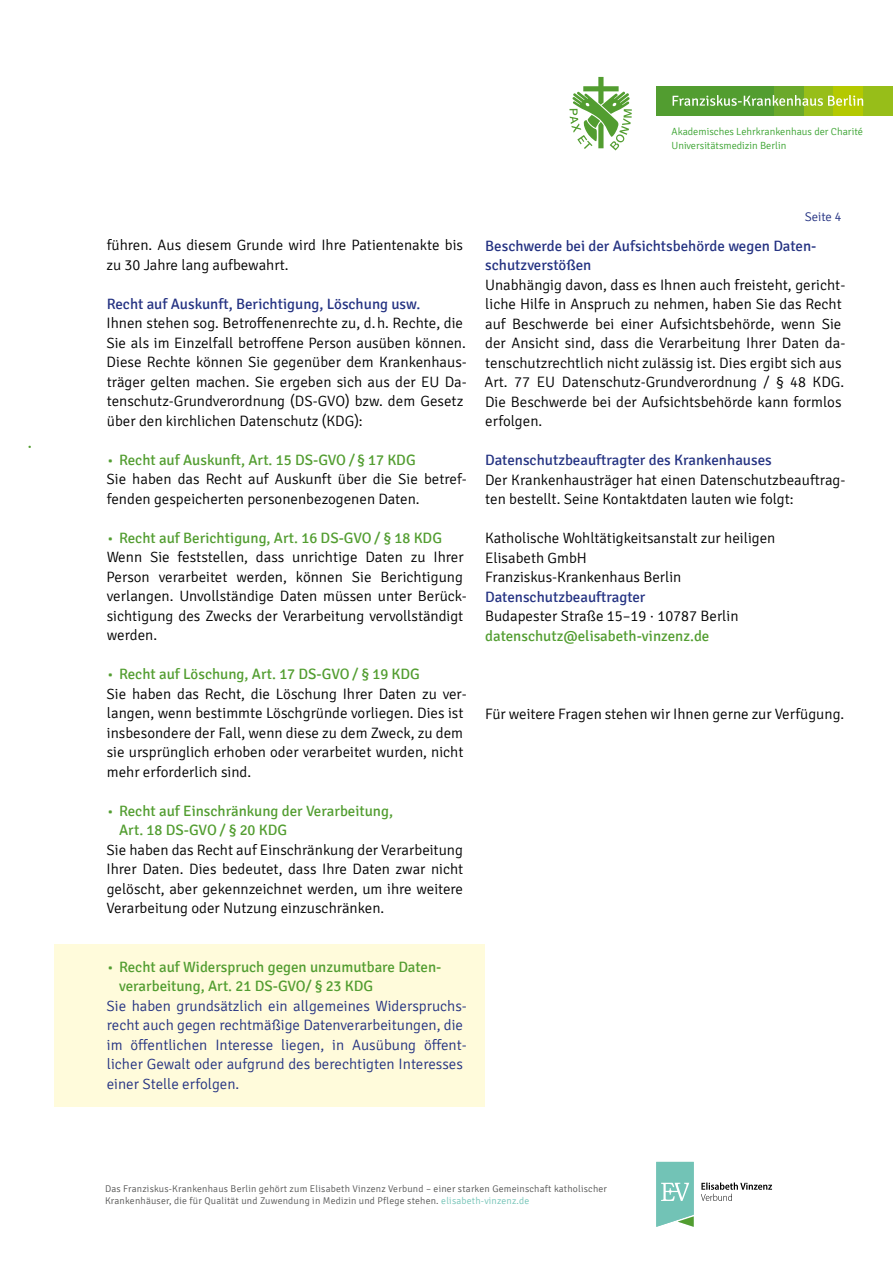
<style>
.page{position:relative;width:893px;height:1263px;background:#fff}
.page>*{position:absolute;margin:0;border:0;box-sizing:border-box;transform-origin:0 0}
.t1{font:300 18px "Interstate";color:#529d30}
.t2{font:300 15px/19.5px "Signika";color:#000}
.t3{font:300 15px/19.5px "Signika";color:#243282}
.t4{font:15px/19.5px "Signika";color:#529d30}
.t5{font:15px/19.5px "Signika";color:#243282}
.t6{font:300 12.75px "Signika";letter-spacing:-.005em;color:#243282}
.t7{font:300 10.35px/14px "Signika";color:#3ca432}
.t8{font:300 9.75px/12px "Signika";letter-spacing:.02em;color:#565655}
.s1{color:#529d30}
.s2{font-weight:400;color:#529d30}
.s3{font-weight:300}
.s4{color:#72c3b6}
</style>
<div class="page">
<div style="left:54px;top:944px;width:431px;height:162px;background:#fffbdb"></div>
<svg style="left:656px;top:1162px;width:38px;height:65px;background:#83c9bb"></svg>
<svg style="left:701px;top:1182px;width:71px;height:19px"></svg>
<div style="left:656px;top:86px;width:123px;height:30px;background:#529d30"></div>
<svg style="left:569px;top:77px;width:63px;height:73px"></svg>
<div style="left:774px;top:86px;width:30px;height:30px;background:#6ba92b"></div>
<div style="left:804px;top:86px;width:29px;height:30px;background:#97be19"></div>
<div style="left:833px;top:86px;width:30px;height:30px;background:#b4c900"></div>
<div style="left:863px;top:86px;width:30px;height:30px;background:#97be19"></div>
<svg style="left:673px;top:95px;width:190px;height:11px"></svg>
<p class="t1" style="left:14px;top:449px;width:6px;rotate:-90deg">.</p>
<p class="t7" style="left:671px;top:125px;width:193px">Akademisches Lehrkrankenhaus der Charité<br>Universitätsmedizin Berlin</p>
<p class="t2" style="left:106px;top:236px;width:358px">führen. Aus diesem Grunde wird Ihre Patientenakte bis zu 30 Jahre lang aufbewahrt.</p>
<p class="t5" style="left:107px;top:294px;width:315px">Recht auf Auskunft, Berichtigung, Löschung usw.</p>
<p class="t2" style="left:106px;top:314px;width:362px">Ihnen stehen sog. Betroffenenrechte zu, d.h. Rechte, die Sie als im Einzelfall betroffene Person ausüben können.<br>Diese Rechte können Sie gegenüber dem Krankenhaus&shy;träger gelten machen. Sie ergeben sich aus der EU Da&shy;tenschutz-Grundverordnung (DS-GVO) bzw. dem Gesetz über den kirchlichen Datenschutz (KDG):</p>
<p class="t2" style="left:106px;top:450px;width:362px"><span class="s1">•</span> <span class="s2">Recht auf Auskunft, Art. 15 DS-GVO / § 17 KDG<br></span>Sie haben das Recht auf Auskunft über die Sie betref&shy;fenden gespeicherten personenbezogenen Daten.</p>
<p class="t2" style="left:107px;top:528px;width:362px"><span class="s1">•</span> <span class="s2">Recht auf Berichtigung, Art. 16 DS-GVO / § 18 KDG </span>Wenn Sie feststellen, dass unrichtige Daten zu Ihrer Person verarbeitet werden, können Sie Berichtigung verlangen. Unvollständige Daten müssen unter Berück&shy;sichtigung des Zwecks der Verarbeitung vervollständigt werden.</p>
<p class="t2" style="left:107px;top:665px;width:362px"><span class="s1">•</span> <span class="s2">Recht auf Löschung, Art. 17 DS-GVO / § 19 KDG<br></span>Sie haben das Recht, die Löschung Ihrer Daten zu ver&shy;langen, wenn bestimmte Löschgründe vorliegen. Dies ist insbesondere der Fall, wenn diese zu dem Zweck, zu dem sie ursprünglich erhoben oder verarbeitet wurden, nicht mehr erforderlich sind.</p>
<p class="t4" style="left:119px;top:801px;width:275px;text-indent:-12px"><span class="s3">•</span> Recht auf Einschränkung der Verarbeitung,<br>Art. 18 DS-GVO / § 20 KDG</p>
<p class="t2" style="left:106px;top:840px;width:358px;text-align:justify">Sie haben das Recht auf Einschränkung der Verarbeitung Ihrer Daten. Dies bedeutet, dass Ihre Daten zwar nicht gelöscht, aber gekennzeichnet werden, um ihre weitere Verarbeitung oder Nutzung einzuschränken.</p>
<p class="t4" style="left:119px;top:957px;width:324px;text-indent:-12px"><span class="s3">•</span> Recht auf Widerspruch gegen unzumutbare Daten&shy;verarbeitung, Art. 21 DS-GVO/ § 23 KDG</p>
<p class="t3" style="left:107px;top:996px;width:362px">Sie haben grundsätzlich ein allgemeines Widerspruchs&shy;recht auch gegen rechtmäßige Datenverarbeitungen, die im öffentlichen Interesse liegen, in Ausübung öffent&shy;licher Gewalt oder aufgrund des berechtigten Interesses einer Stelle erfolgen.</p>
<p class="t6" style="left:805px;top:210px;width:38px">Seite 4</p>
<p class="t5" style="left:485px;top:236px;width:333px">Beschwerde bei der Aufsichtsbehörde wegen Daten&shy;schutzverstößen</p>
<p class="t2" style="left:484px;top:275px;width:362px">Unabhängig davon, dass es Ihnen auch freisteht, gericht&shy;liche Hilfe in Anspruch zu nehmen, haben Sie das Recht auf Beschwerde bei einer Aufsichtsbehörde, wenn Sie der Ansicht sind, dass die Verarbeitung Ihrer Daten da&shy;tenschutzrechtlich nicht zulässig ist. Dies ergibt sich aus Art. 77 EU Datenschutz-Grundverordnung / § 48 KDG.<br>Die Beschwerde bei der Aufsichtsbehörde kann formlos erfolgen.</p>
<p class="t5" style="left:485px;top:450px;width:288px">Datenschutzbeauftragter des Krankenhauses</p>
<p class="t2" style="left:485px;top:470px;width:362px">Der Krankenhausträger hat einen Datenschutzbeauftrag&shy;ten bestellt. Seine Kontaktdaten lauten wie folgt:</p>
<p class="t2" style="left:485px;top:528px;width:292px">Katholische Wohltätigkeitsanstalt zur heiligen<br>Elisabeth GmbH<br>Franziskus-Krankenhaus Berlin</p>
<p class="t5" style="left:485px;top:587px;width:162px">Datenschutzbeauftragter</p>
<p class="t2" style="left:485px;top:606px;width:255px">Budapester Straße 15–19 · 10787 Berlin</p>
<p class="t4" style="left:485px;top:626px;width:226px">datenschutz@elisabeth-vinzenz.de</p>
<p class="t2" style="left:485px;top:704px;width:361px">Für weitere Fragen stehen wir Ihnen gerne zur Verfügung.</p>
<p class="t8" style="left:105px;top:1183px;width:503px">Das Franziskus-Krankenhaus Berlin gehört zum Elisabeth Vinzenz Verbund – einer starken Gemeinschaft katholischer<br>Krankenhäuser, die für Qualität und Zuwendung in Medizin und Pflege stehen. <span class="s4">elisabeth-vinzenz.de</span></p>
</div>
